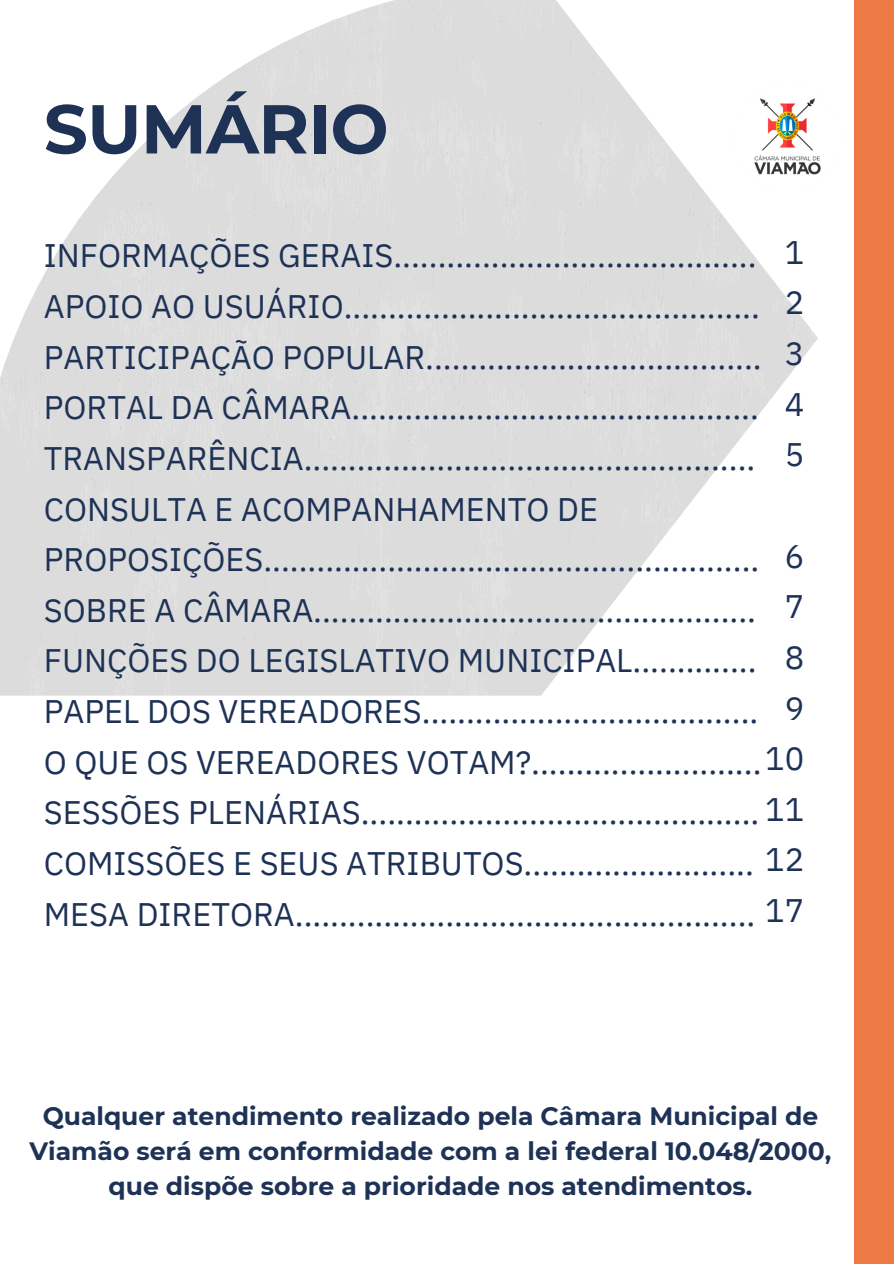
<style>
.page{position:relative;width:894px;height:1264px;background:#fff}
.page>*{position:absolute;margin:0;border:0;box-sizing:border-box;transform-origin:0 0}
.t1{font:700 69px "Montserrat";letter-spacing:-.01em;color:#1e3256}
.t2{font:32.55px/50.7px "IBM Plex Sans";color:#1e3256}
.t3{font:700 25.05px/34.8px "Montserrat";color:#1e3256;text-align:center}
</style>
<div class="page">
<div style="left:854px;top:0;width:39px;height:1263px;background:#ed7944"></div>
<img style="left:754px;top:98px;width:67px;height:77px">
<h3 class="t1" style="left:44px;top:87px;width:346px">SUMÁRIO</h3>
<h1 class="t2" style="left:44px;top:230px;width:719px">INFORMAÇÕES GERAIS.........................................<br>APOIO AO USUÁRIO...............................................<br>PARTICIPAÇÃO POPULAR......................................<br>PORTAL DA CÂMARA..............................................<br>TRANSPARÊNCIA...................................................<br>CONSULTA E ACOMPANHAMENTO DE PROPOSIÇÕES........................................................<br>SOBRE A CÂMARA..................................................<br>FUNÇÕES DO LEGISLATIVO MUNICIPAL..............<br>PAPEL DOS VEREADORES......................................<br>O QUE OS VEREADORES VOTAM?..........................<br>SESSÕES PLENÁRIAS.............................................<br>COMISSÕES E SEUS ATRIBUTOS..........................<br>MESA DIRETORA....................................................</h1>
<h2 class="t2" style="left:784px;top:226px;width:21px;text-align:justify">1<br>2<br>3<br>4<br>5</h2>
<p class="t2" style="left:765px;top:530px;width:41px;text-align:center">6<br>7<br>8<br>9<br>10<br>11<br>12<br>17</p>
<h3 class="t3" style="left:30px;top:1098px;width:803px">Qualquer atendimento realizado pela Câmara Municipal de<br>Viamão será em conformidade com a lei federal 10.048/2000, que dispõe sobre a prioridade nos atendimentos.</h3>
</div>
